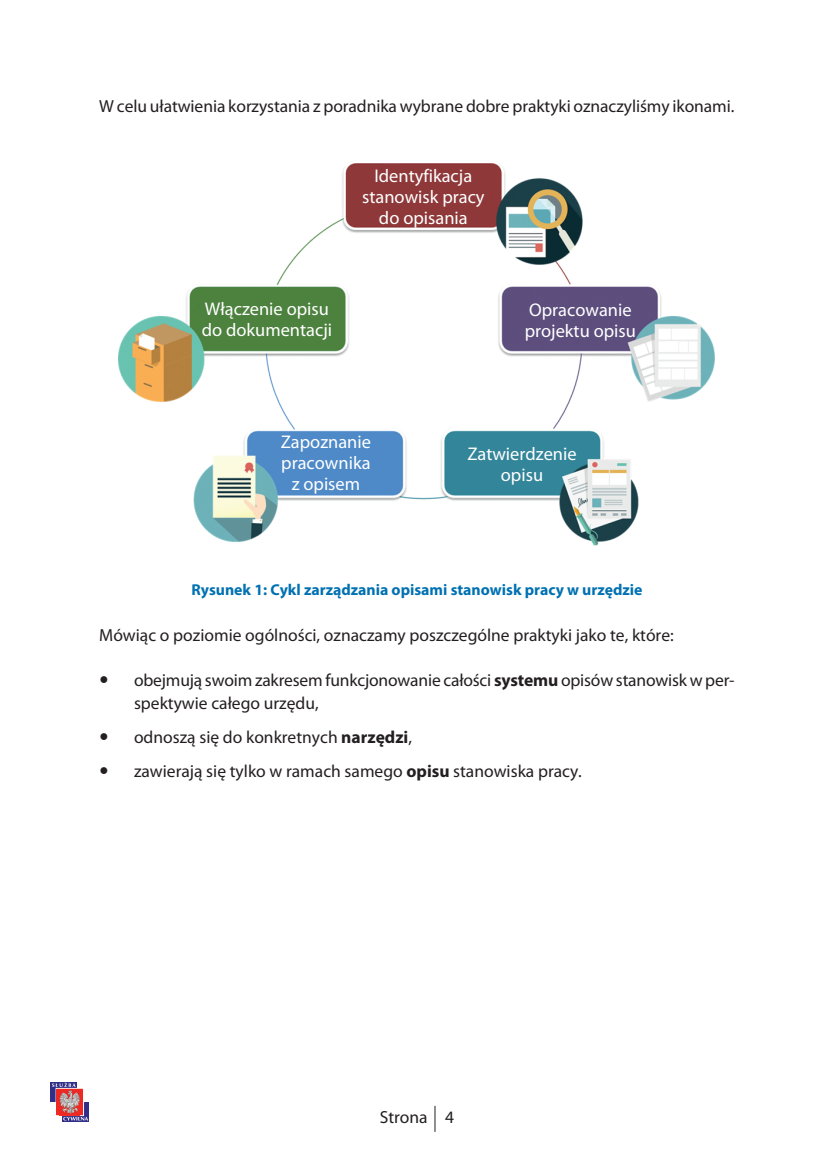
<style>
.page{position:relative;width:834px;height:1166px;background:#fff}
.page>*{position:absolute;margin:0;border:0;box-sizing:border-box;transform-origin:0 0}
.t1{font:18.38px/21px "Myriad Pro";color:#fff;text-align:center}
.t2{font:17.5px/22.8px "Myriad Pro";color:#231f20}
.t3{font:700 15.75px "Myriad Pro";color:#0071b2}
.s1{font-weight:700}
</style>
<div class="page">
<svg style="left:62px;top:1102px;width:27px;height:19px"></svg>
<div style="left:50px;top:1082px;width:27px;height:20px;background:#312f87"></div>
<svg style="left:52px;top:1082px;width:36px;height:38px"></svg>
<svg style="left:434px;top:1106px;width:1px;height:26px"></svg>
<img style="left:118px;top:163px;width:597px;height:383px">
<p class="t2" style="left:99px;top:95px;width:635px">W celu ułatwienia korzystania z poradnika wybrane dobre praktyki oznaczyliśmy ikonami.</p>
<p class="t1" style="left:202px;top:298px;width:132px;text-align:left">Włączenie opisu do dokumentacji</p>
<p class="t1" style="left:362px;top:165px;width:124px">Identyfikacja stanowisk pracy do opisania</p>
<p class="t1" style="left:524px;top:299px;width:113px;text-align:left">Opracowanie projektu opisu</p>
<p class="t1" style="left:281px;top:431px;width:92px">Zapoznanie pracownika z opisem</p>
<p class="t1" style="left:467px;top:443px;width:111px">Zatwierdzenie opisu</p>
<p class="t3" style="left:191px;top:579px;width:452px">Rysunek 1: Cykl zarządzania opisami stanowisk pracy w urzędzie</p>
<p class="t2" style="left:99px;top:623px;width:576px">Mówiąc o poziomie ogólności, oznaczamy poszczególne praktyki jako te, które:</p>
<p class="t2" style="left:134px;top:668px;width:602px">obejmują swoim zakresem funkcjonowanie całości <span class="s1">systemu</span> opisów stanowisk w per&shy;spektywie całego urzędu,</p>
<p class="t2" style="left:134px;top:720px;width:447px;line-height:34.1px">odnoszą się do konkretnych <span class="s1">narzędzi</span>,<br>zawierają się tylko w ramach samego <span class="s1">opisu</span> stanowiska pracy.</p>
<p class="t2" style="left:380px;top:1105px;width:76px">Strona 4</p>
</div>
